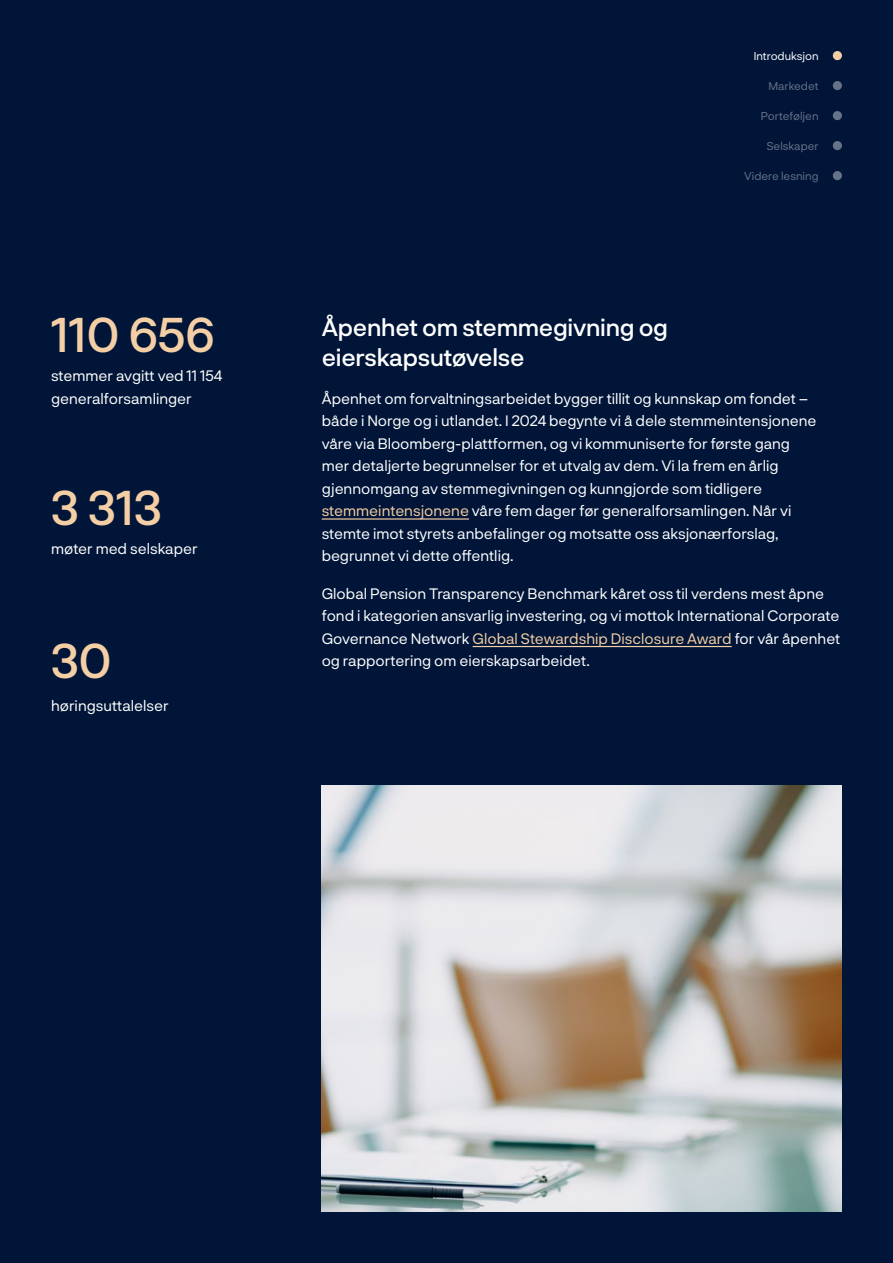
<style>
.page{position:relative;width:893px;height:1263px;background:#001538}
.page>*{position:absolute;margin:0;border:0;box-sizing:border-box;transform-origin:0 0}
.Infografikk_tall_32{font:500 48px "Norges Bank";color:#f4cea4}
.t1{font:500 24px/30px "Norges Bank";letter-spacing:-.01em;color:#fff}
.Brødtekst_hvit{font:15px/22.5px "Norges Bank";color:#fff}
.t2{font:11.25px "Norges Bank";color:#667288}
.t3{font:11.25px "Norges Bank";color:#fff}
.s1{color:#f4cea4}
</style>
<div class="page">
<hr style="left:322px;top:518px;width:147px;height:2px;background:#f4cea4">
<hr style="left:473px;top:646px;width:259px;height:1px;background:#f4cea4">
<img style="left:322px;top:785px;width:520px;height:427px">
<div style="left:833px;top:51px;width:9px;height:9px;background:#f4cea4;border-radius:50%"></div>
<div style="left:833px;top:81px;width:9px;height:9px;background:#667288;border-radius:50%"></div>
<div style="left:833px;top:111px;width:9px;height:9px;background:#667288;border-radius:50%"></div>
<div style="left:833px;top:141px;width:9px;height:9px;background:#667288;border-radius:50%"></div>
<div style="left:833px;top:171px;width:9px;height:9px;background:#667288;border-radius:50%"></div>
<p class="Infografikk_tall_32" style="left:51px;top:301px;width:165px">110 656</p>
<p class="Brødtekst_hvit" style="left:51px;top:364px;width:173px">stemmer avgitt ved 11 154 generalforsamlinger</p>
<p class="Infografikk_tall_32" style="left:51px;top:474px;width:112px">3 313</p>
<p class="Brødtekst_hvit" style="left:51px;top:536px;width:148px">møter med selskaper</p>
<p class="Infografikk_tall_32" style="left:51px;top:627px;width:62px">30</p>
<p class="Brødtekst_hvit" style="left:51px;top:694px;width:119px">høringsuttalelser</p>
<p class="t3" style="left:754px;top:48px;width:66px">Introduksjon</p>
<p class="t2" style="left:768px;top:78px;width:52px">Markedet</p>
<p class="t2" style="left:761px;top:108px;width:59px">Porteføljen</p>
<p class="t2" style="left:767px;top:138px;width:53px">Selskaper</p>
<p class="t2" style="left:744px;top:168px;width:76px">Videre lesning</p>
<h3 class="t1" style="left:322px;top:311px;width:348px">Åpenhet om stemmegivning og eierskapsutøvelse</h3>
<p class="Brødtekst_hvit" style="left:322px;top:386px;width:496px">Åpenhet om forvaltningsarbeidet bygger tillit og kunnskap om fondet – både i Norge og i utlandet. I 2024 begynte vi å dele stemmeintensjonene våre via Bloomberg-plattformen, og vi kommuniserte for første gang mer detaljerte begrunnelser for et utvalg av dem. Vi la frem en årlig gjennomgang av stemmegivningen og kunngjorde som tidligere <span class="s1">stemmeintensjonene</span> våre fem dager før generalforsamlingen. Når vi stemte imot styrets anbefalinger og motsatte oss aksjonærforslag, begrunnet vi dette offentlig.</p>
<p class="Brødtekst_hvit" style="left:322px;top:581px;width:520px">Global Pension Transparency Benchmark kåret oss til verdens mest åpne fond i kategorien ansvarlig investering, og vi mottok International Corporate Governance Network <span class="s1">Global Stewardship Disclosure Award</span> for vår åpenhet og rapportering om eierskapsarbeidet.</p>
</div>
